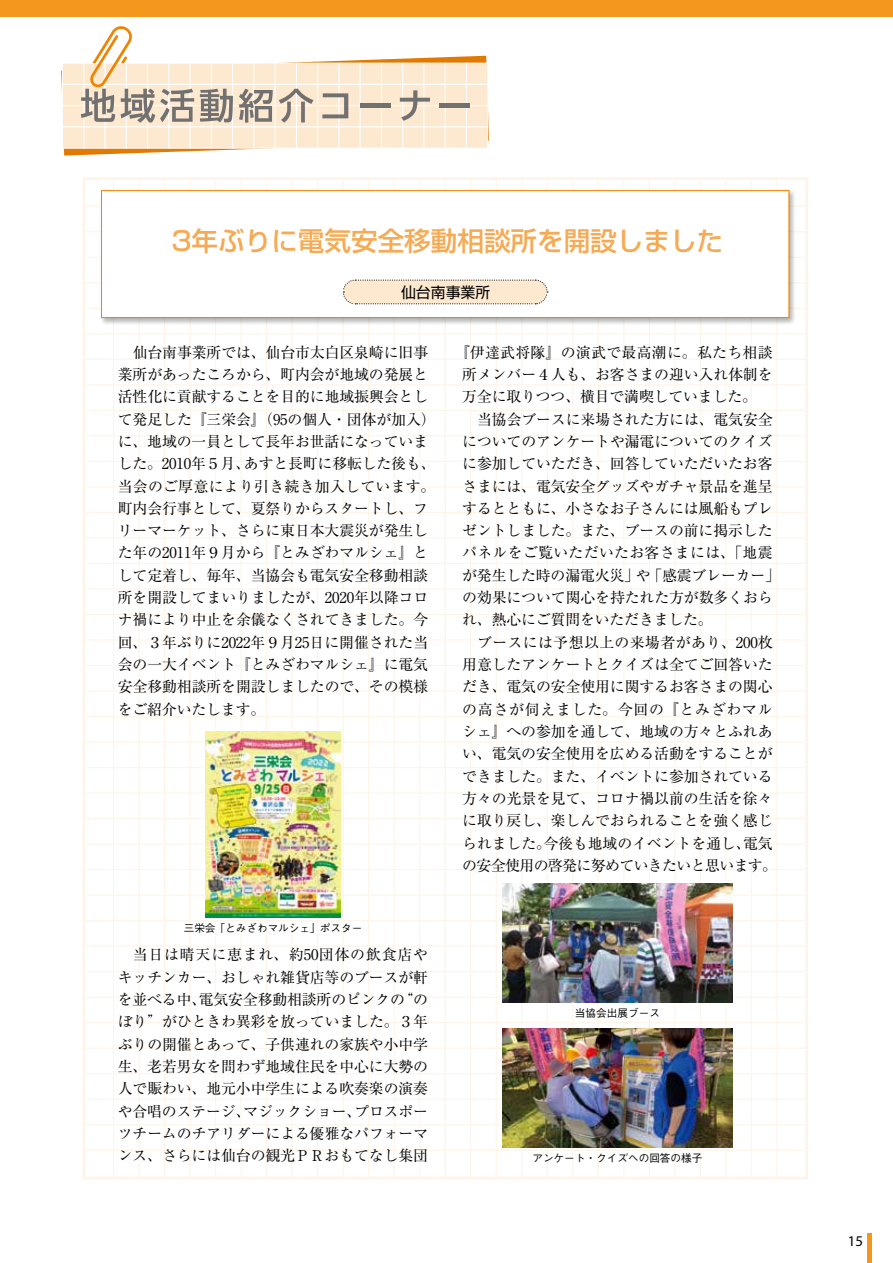
<style>
.page{position:relative;width:893px;height:1263px;background:#fff}
.page>*{position:absolute;margin:0;border:0;box-sizing:border-box;transform-origin:0 0}
.t1{font:500 26.55px "Shin Go Pro";color:#f5aa53}
.t2{font:14.85px/22.4px "Ryumin Pro";letter-spacing:-.005em;color:#000}
.t3{font:14.85px "Shin Go Pro";color:#000}
.t4{font:14.85px "Myriad Pro";color:#000}
.t5{font:500 10.65px "Gothic BBB Pro";color:#000}
</style>
<div class="page">
<div style="left:0;top:0;width:893px;height:17px;background:#f3981c"></div>
<div style="left:867px;top:1233px;width:5px;height:30px;background:#f3981c"></div>
<hr style="left:113px;top:179px;width:1px;height:999px;background:#fef4e8">
<hr style="left:139px;top:179px;width:1px;height:999px;background:#fef4e8">
<hr style="left:164px;top:179px;width:1px;height:999px;background:#fef4e8">
<hr style="left:190px;top:179px;width:1px;height:999px;background:#fef4e8">
<hr style="left:215px;top:179px;width:1px;height:999px;background:#fef4e8">
<hr style="left:241px;top:179px;width:1px;height:999px;background:#fef4e8">
<hr style="left:266px;top:179px;width:1px;height:999px;background:#fef4e8">
<hr style="left:292px;top:179px;width:1px;height:999px;background:#fef4e8">
<hr style="left:317px;top:179px;width:1px;height:999px;background:#fef4e8">
<hr style="left:343px;top:179px;width:1px;height:999px;background:#fef4e8">
<hr style="left:368px;top:179px;width:1px;height:999px;background:#fef4e8">
<hr style="left:394px;top:179px;width:1px;height:999px;background:#fef4e8">
<hr style="left:419px;top:179px;width:1px;height:999px;background:#fef4e8">
<hr style="left:445px;top:179px;width:1px;height:999px;background:#fef4e8">
<hr style="left:470px;top:179px;width:1px;height:999px;background:#fef4e8">
<hr style="left:496px;top:179px;width:1px;height:999px;background:#fef4e8">
<hr style="left:521px;top:179px;width:1px;height:999px;background:#fef4e8">
<hr style="left:547px;top:179px;width:1px;height:999px;background:#fef4e8">
<hr style="left:572px;top:179px;width:1px;height:999px;background:#fef4e8">
<hr style="left:598px;top:179px;width:1px;height:999px;background:#fef4e8">
<hr style="left:623px;top:179px;width:1px;height:999px;background:#fef4e8">
<hr style="left:649px;top:179px;width:1px;height:999px;background:#fef4e8">
<hr style="left:674px;top:179px;width:1px;height:999px;background:#fef4e8">
<hr style="left:700px;top:179px;width:1px;height:999px;background:#fef4e8">
<hr style="left:725px;top:179px;width:1px;height:999px;background:#fef4e8">
<hr style="left:751px;top:179px;width:1px;height:999px;background:#fef4e8">
<hr style="left:776px;top:179px;width:1px;height:999px;background:#fef4e8">
<hr style="left:83px;top:206px;width:724px;height:1px;background:#fef4e8">
<hr style="left:83px;top:231px;width:724px;height:1px;background:#fef4e8">
<hr style="left:83px;top:257px;width:724px;height:1px;background:#fef4e8">
<hr style="left:83px;top:282px;width:724px;height:1px;background:#fef4e8">
<hr style="left:83px;top:308px;width:724px;height:1px;background:#fef4e8">
<hr style="left:83px;top:333px;width:724px;height:1px;background:#fef4e8">
<hr style="left:83px;top:359px;width:724px;height:1px;background:#fef4e8">
<hr style="left:83px;top:384px;width:724px;height:1px;background:#fef4e8">
<hr style="left:83px;top:410px;width:724px;height:1px;background:#fef4e8">
<hr style="left:83px;top:435px;width:724px;height:1px;background:#fef4e8">
<hr style="left:83px;top:461px;width:724px;height:1px;background:#fef4e8">
<hr style="left:83px;top:486px;width:724px;height:1px;background:#fef4e8">
<hr style="left:83px;top:512px;width:724px;height:1px;background:#fef4e8">
<hr style="left:83px;top:537px;width:724px;height:1px;background:#fef4e8">
<hr style="left:83px;top:563px;width:724px;height:1px;background:#fef4e8">
<hr style="left:83px;top:588px;width:724px;height:1px;background:#fef4e8">
<hr style="left:83px;top:614px;width:724px;height:1px;background:#fef4e8">
<hr style="left:83px;top:639px;width:724px;height:1px;background:#fef4e8">
<hr style="left:83px;top:665px;width:724px;height:1px;background:#fef4e8">
<hr style="left:83px;top:690px;width:724px;height:1px;background:#fef4e8">
<hr style="left:83px;top:716px;width:724px;height:1px;background:#fef4e8">
<hr style="left:83px;top:741px;width:724px;height:2px;background:#fef4e8">
<hr style="left:83px;top:767px;width:724px;height:1px;background:#fef4e8">
<hr style="left:83px;top:792px;width:724px;height:2px;background:#fef4e8">
<hr style="left:83px;top:818px;width:724px;height:1px;background:#fef4e8">
<hr style="left:83px;top:843px;width:724px;height:2px;background:#fef4e8">
<hr style="left:83px;top:869px;width:724px;height:1px;background:#fef4e8">
<hr style="left:83px;top:895px;width:724px;height:1px;background:#fef4e8">
<hr style="left:83px;top:920px;width:724px;height:1px;background:#fef4e8">
<hr style="left:83px;top:946px;width:724px;height:1px;background:#fef4e8">
<hr style="left:83px;top:971px;width:724px;height:1px;background:#fef4e8">
<hr style="left:83px;top:997px;width:724px;height:1px;background:#fef4e8">
<hr style="left:83px;top:1022px;width:724px;height:1px;background:#fef4e8">
<hr style="left:83px;top:1048px;width:724px;height:1px;background:#fef4e8">
<hr style="left:83px;top:1073px;width:724px;height:1px;background:#fef4e8">
<hr style="left:83px;top:1099px;width:724px;height:1px;background:#fef4e8">
<hr style="left:83px;top:1124px;width:724px;height:1px;background:#fef4e8">
<hr style="left:83px;top:1150px;width:724px;height:1px;background:#fef4e8">
<svg style="left:61px;top:26px;width:428px;height:130px"></svg>
<div style="left:100px;top:189px;width:697px;height:136px;background:#000;opacity:.3"></div>
<div style="left:101px;top:190px;width:688px;height:128px;background:#fff;border:1px solid #f08300"></div>
<svg style="left:343px;top:279px;width:205px;height:26px;background:#f5e2ce"></svg>
<img style="left:503px;top:884px;width:229px;height:119px">
<img style="left:503px;top:1029px;width:229px;height:119px">
<img style="left:206px;top:731px;width:134px;height:187px">
<h1 class="t1" style="left:171px;top:219px;width:553px">3年ぶりに電気安全移動相談所を開設しました</h1>
<p class="t3" style="left:401px;top:280px;width:91px">仙台南事業所</p>
<p class="t2" style="left:118px;top:340px;width:319px;text-indent:15px">仙台南事業所では、仙台市太白区泉崎に旧事業所があったころから、町内会が地域の発展と活性化に貢献することを目的に地域振興会として発足した『三栄会』（95の個人・団体が加入）に、地域の一員として長年お世話になっていました。2010年５月、あすと長町に移転した後も、当会のご厚意により引き続き加入しています。町内会行事として、夏祭りからスタートし、フリーマーケット、さらに東日本大震災が発生した年の2011年９月から『とみざわマルシェ』として定着し、毎年、当協会も電気安全移動相談所を開設してまいりましたが、2020年以降コロナ禍により中止を余儀なくされてきました。今回、３年ぶりに2022年９月25日に開催された当会の一大イベント『とみざわマルシェ』に電気安全移動相談所を開設しましたので、その模様をご紹介いたします。</p>
<p class="t5" style="left:184px;top:919px;width:180px">三栄会「とみざわマルシェ」ポスター</p>
<p class="t2" style="left:118px;top:942px;width:312px;text-align:justify;text-indent:15px">当日は晴天に恵まれ、約50団体の飲食店やキッチンカー、おしゃれ雑貨店等のブースが軒を並べる中、電気安全移動相談所のピンクの“のぼり”がひときわ異彩を放っていました。３年ぶりの開催とあって、子供連れの家族や小中学生、老若男女を問わず地域住民を中心に大勢の人で賑わい、地元小中学生による吹奏楽の演奏や合唱のステージ、マジックショー、プロスポーツチームのチアリダーによる優雅なパフォーマンス、さらには仙台の観光ＰＲおもてなし集団</p>
<p class="t2" style="left:455px;top:340px;width:319px;text-align:center">『伊達武将隊』の演武で最高潮に。私たち相談所メンバー４人も、お客さまの迎い入れ体制を万全に取りつつ、横目で満喫していました。</p>
<p class="t2" style="left:462px;top:407px;width:319px;text-indent:15px">当協会ブースに来場された方には、電気安全についてのアンケートや漏電についてのクイズに参加していただき、回答していただいたお客さまには、電気安全グッズやガチャ景品を進呈するとともに、小さなお子さんには風船もプレゼントしました。また、ブースの前に掲示したパネルをご覧いただいたお客さまには、「地震が発生した時の漏電火災」や「感震ブレーカー」の効果について関心を持たれた方が数多くおられ、熱心にご質問をいただきました。</p>
<p class="t2" style="left:462px;top:630px;width:316px;text-indent:15px">ブースには予想以上の来場者があり、200枚用意したアンケートとクイズは全てご回答いただき、電気の安全使用に関するお客さまの関心の高さが伺えました。今回の『とみざわマルシェ』への参加を通して、地域の方々とふれあい、電気の安全使用を広める活動をすることができました。また、イベントに参加されている方々の光景を見て、コロナ禍以前の生活を徐々に取り戻し、楽しんでおられることを強く感じられました。今後も地域のイベントを通し、電気の安全使用の啓発に努めていきたいと思います。</p>
<p class="t5" style="left:575px;top:1004px;width:87px">当協会出展ブース</p>
<p class="t5" style="left:532px;top:1149px;width:172px">アンケート・クイズへの回答の様子</p>
<p class="t4" style="left:848px;top:1231px;width:17px">15</p>
</div>
